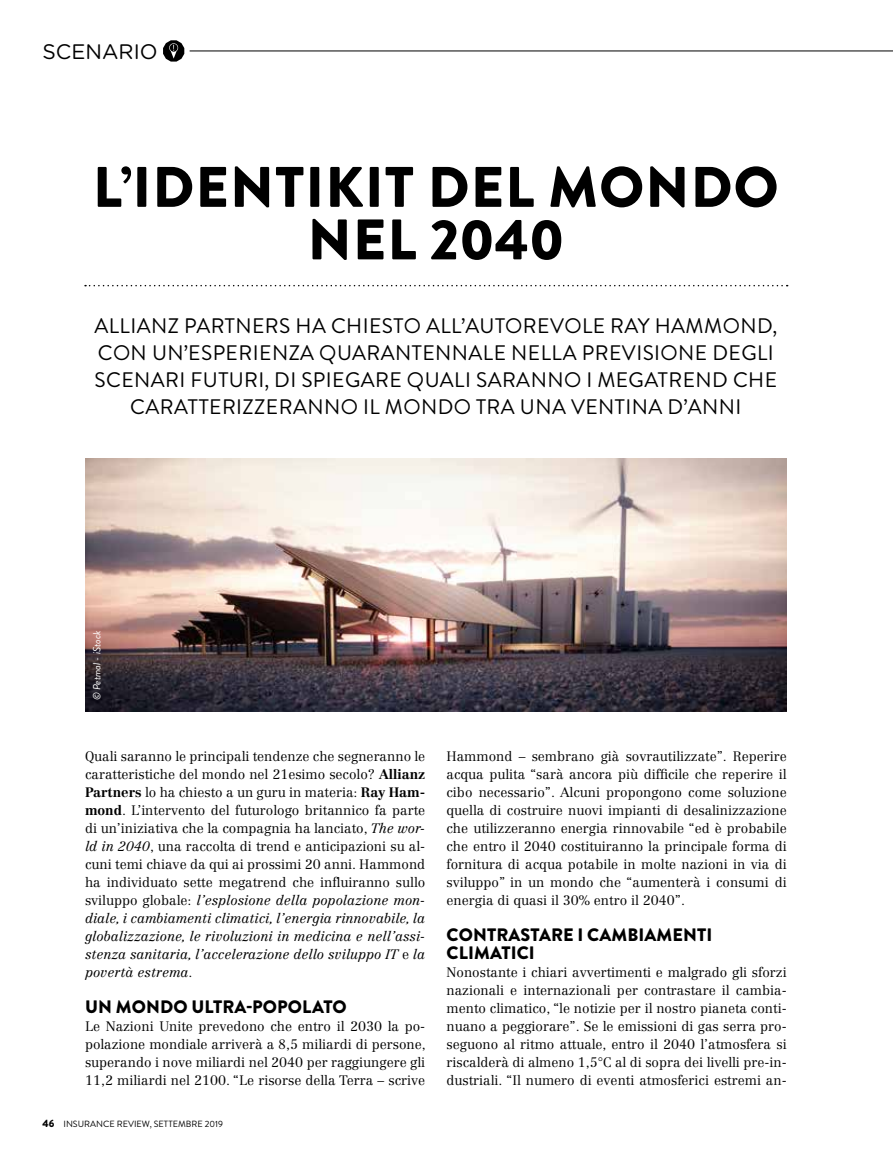
<style>
.page{position:relative;width:893px;height:1170px;background:#fff}
.page>*{position:absolute;margin:0;border:0;box-sizing:border-box;transform-origin:0 0}
.t1{font:900 57px/52.5px "Brandon Grotesque";letter-spacing:.02em;color:#000;text-align:center}
.t2{font:21px/27px "Brandon Grotesque";letter-spacing:.02em;color:#000;text-align:center}
.t3{font:21px "Gotham Rounded";color:#000}
.t4{font:900 18px/18px "Brandon Grotesque";letter-spacing:.005em;color:#000}
.t5{font:300 13.5px/18px "Centennial LT Std";color:#000;text-align:justify}
.t6{font:italic 10.5px "Brandon Grotesque";color:#fff}
.t7{font:9px "Brandon Grotesque";color:#000}
.s1{font-weight:700}
.s2{font-style:italic}
.s3{font-weight:900;font-size:10.5px}
</style>
<div class="page">
<svg style="left:85px;top:285px;width:703px;height:1px"></svg>
<img style="left:85px;top:459px;width:702px;height:252px">
<svg style="left:163px;top:40px;width:21px;height:22px"></svg>
<hr style="left:190px;top:51px;width:703px;height:1px;background:#000">
<h2 class="t3" style="left:43px;top:37px;width:117px">SCENARIO</h2>
<h1 class="t1" style="left:93px;top:162px;width:687px">L’IDENTIKIT DEL MONDO<br>NEL 2040</h1>
<h2 class="t2" style="left:94px;top:312px;width:684px">ALLIANZ PARTNERS HA CHIESTO ALL’AUTOREVOLE RAY HAMMOND, CON UN’ESPERIENZA QUARANTENNALE NELLA PREVISIONE DEGLI SCENARI FUTURI, DI SPIEGARE QUALI SARANNO I MEGATREND CHE CARATTERIZZERANNO IL MONDO TRA UNA VENTINA D’ANNI</h2>
<p class="t6" style="left:90px;top:700px;width:72px;rotate:-90deg">© Petmal - iStock</p>
<p class="t5" style="left:85px;top:747px;width:342px">Quali saranno le principali tendenze che segneranno le caratteristiche del mondo nel 21esimo secolo? <span class="s1">Allianz Partners</span> lo ha chiesto a un guru in materia: <span class="s1">Ray Ham&shy;mond</span>. L’intervento del futurologo britannico fa parte di un’iniziativa che la compagnia ha lanciato, <span class="s2">The wor&shy;ld in 2040</span>, una raccolta di trend e anticipazioni su al&shy;cuni temi chiave da qui ai prossimi 20 anni. Hammond ha individuato sette megatrend che influiranno sullo sviluppo globale: <span class="s2">l’esplosione della popolazione mon&shy;diale, i cambiamenti climatici, l’energia rinnovabile, la globalizzazione, le rivoluzioni in medicina e nell’assi&shy;stenza sanitaria, l’accelerazione dello sviluppo IT</span> e <span class="s2">la povertà estrema</span>.</p>
<h3 class="t4" style="left:85px;top:997px;width:263px">UN MONDO ULTRA-POPOLATO</h3>
<p class="t5" style="left:85px;top:1017px;width:342px">Le Nazioni Unite prevedono che entro il 2030 la po&shy;polazione mondiale arriverà a 8,5 miliardi di persone, superando i nove miliardi nel 2040 per raggiungere gli 11,2 miliardi nel 2100. “Le risorse della Terra – scrive</p>
<p class="t7" style="left:43px;top:1117px;width:182px"><span class="s3">46</span> INSURANCE REVIEW, SETTEMBRE 2019</p>
<p class="t5" style="left:446px;top:747px;width:342px">Hammond – sembrano già sovrautilizzate”. Reperire acqua pulita “sarà ancora più difficile che reperire il cibo necessario”. Alcuni propongono come soluzione quella di costruire nuovi impianti di desalinizzazione che utilizzeranno energia rinnovabile “ed è probabile che entro il 2040 costituiranno la principale forma di fornitura di acqua potabile in molte nazioni in via di sviluppo” in un mondo che “aumenterà i consumi di energia di quasi il 30% entro il 2040”.</p>
<h3 class="t4" style="left:447px;top:925px;width:267px">CONTRASTARE I CAMBIAMENTI<br>CLIMATICI</h3>
<p class="t5" style="left:446px;top:963px;width:342px">Nonostante i chiari avvertimenti e malgrado gli sforzi nazionali e internazionali per contrastare il cambia&shy;mento climatico, “le notizie per il nostro pianeta conti&shy;nuano a peggiorare”. Se le emissioni di gas serra pro&shy;seguono al ritmo attuale, entro il 2040 l’atmosfera si riscalderà di almeno 1,5°C al di sopra dei livelli pre-in&shy;dustriali. “Il numero di eventi atmosferici estremi an-</p>
</div>
